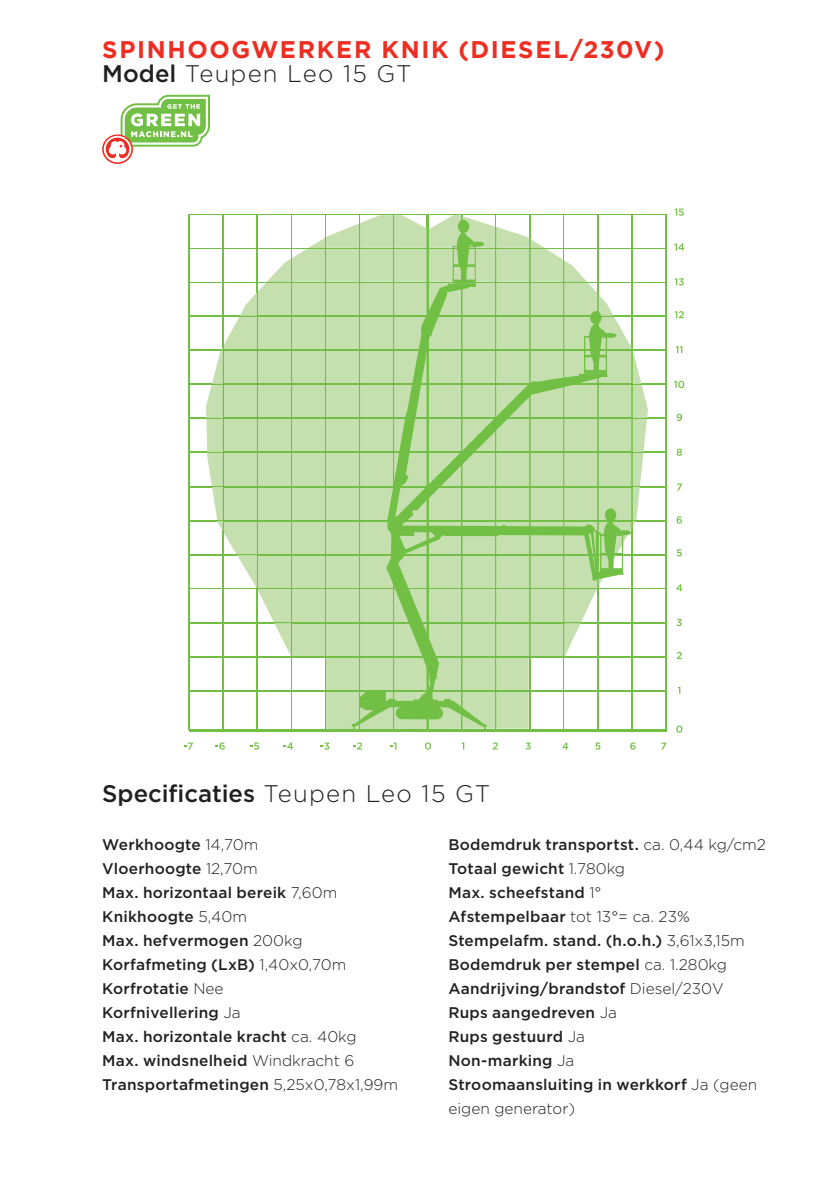
<style>
.page{position:relative;width:840px;height:1191px;background:#fff}
.page>*{position:absolute;margin:0;border:0;box-sizing:border-box;transform-origin:0 0}
.Machine_hoogwerker{font:700 24px "Gotham";letter-spacing:.07em;color:#ee2e22}
.Type_hoogwerker{font:500 24px "Gotham";letter-spacing:-.005em;color:#231f20}
.Type_hoogwerker-2{font:300 24px "Gotham";letter-spacing:.05em;color:#231f20}
.info_hoogwerker{font:500 15.4px/24px "Gotham";letter-spacing:.015em;color:#231f20}
.s1{font-weight:500}
.s2{font-weight:300}
</style>
<div class="page">
<svg style="left:102px;top:94px;width:108px;height:70px"></svg>
<hr style="left:189px;top:690px;width:476px;height:1px;background:#71bf44">
<hr style="left:189px;top:729px;width:477px;height:2px;background:#71bf44">
<hr style="left:189px;top:656px;width:476px;height:1px;background:#71bf44">
<hr style="left:189px;top:622px;width:476px;height:1px;background:#71bf44">
<hr style="left:189px;top:588px;width:476px;height:1px;background:#71bf44">
<hr style="left:189px;top:554px;width:476px;height:1px;background:#71bf44">
<hr style="left:189px;top:520px;width:476px;height:1px;background:#71bf44">
<hr style="left:189px;top:486px;width:476px;height:1px;background:#71bf44">
<hr style="left:189px;top:452px;width:476px;height:1px;background:#71bf44">
<hr style="left:189px;top:418px;width:476px;height:1px;background:#71bf44">
<hr style="left:189px;top:384px;width:476px;height:1px;background:#71bf44">
<hr style="left:189px;top:350px;width:476px;height:1px;background:#71bf44">
<hr style="left:189px;top:316px;width:476px;height:1px;background:#71bf44">
<hr style="left:189px;top:282px;width:476px;height:1px;background:#71bf44">
<hr style="left:189px;top:248px;width:476px;height:1px;background:#71bf44">
<hr style="left:189px;top:214px;width:476px;height:1px;background:#71bf44">
<hr style="left:665px;top:214px;width:1px;height:515px;background:#71bf44">
<hr style="left:189px;top:214px;width:1px;height:516px;background:#71bf44">
<svg style="left:674px;top:208px;width:9px;height:8px"></svg>
<svg style="left:674px;top:243px;width:9px;height:7px"></svg>
<svg style="left:674px;top:278px;width:9px;height:7px"></svg>
<svg style="left:674px;top:311px;width:9px;height:7px"></svg>
<svg style="left:675px;top:346px;width:7px;height:7px"></svg>
<svg style="left:674px;top:381px;width:10px;height:7px"></svg>
<svg style="left:676px;top:414px;width:5px;height:7px"></svg>
<svg style="left:676px;top:448px;width:5px;height:8px"></svg>
<svg style="left:677px;top:483px;width:4px;height:7px"></svg>
<svg style="left:676px;top:516px;width:5px;height:7px"></svg>
<svg style="left:676px;top:549px;width:5px;height:7px"></svg>
<svg style="left:676px;top:584px;width:5px;height:7px"></svg>
<svg style="left:676px;top:619px;width:5px;height:7px"></svg>
<svg style="left:676px;top:652px;width:5px;height:7px"></svg>
<svg style="left:676px;top:725px;width:6px;height:8px"></svg>
<svg style="left:283px;top:742px;width:10px;height:7px"></svg>
<svg style="left:320px;top:742px;width:9px;height:7px"></svg>
<svg style="left:353px;top:742px;width:9px;height:7px"></svg>
<svg style="left:184px;top:742px;width:9px;height:7px"></svg>
<svg style="left:215px;top:742px;width:10px;height:7px"></svg>
<svg style="left:250px;top:742px;width:9px;height:7px"></svg>
<svg style="left:390px;top:742px;width:6px;height:7px"></svg>
<svg style="left:425px;top:742px;width:6px;height:7px"></svg>
<svg style="left:492px;top:742px;width:5px;height:7px"></svg>
<svg style="left:525px;top:742px;width:5px;height:7px"></svg>
<svg style="left:562px;top:742px;width:6px;height:7px"></svg>
<svg style="left:595px;top:742px;width:5px;height:7px"></svg>
<svg style="left:630px;top:742px;width:5px;height:7px"></svg>
<svg style="left:661px;top:742px;width:4px;height:7px"></svg>
<svg style="left:206px;top:214px;width:441px;height:515px"></svg>
<p class="Machine_hoogwerker" style="left:102px;top:36px;width:563px">SPINHOOGWERKER KNIK (DIESEL/230V)</p>
<p class="Type_hoogwerker-2" style="left:102px;top:60px;width:311px"><span class="s1">Model</span> Teupen Leo 15 GT</p>
<p class="Type_hoogwerker" style="left:102px;top:780px;width:389px">Specificaties <span class="s2">Teupen Leo 15 GT</span></p>
<p class="info_hoogwerker" style="left:102px;top:832px;width:158px">Werkhoogte <span class="s2">14,70m</span></p>
<p class="info_hoogwerker" style="left:102px;top:856px;width:157px">Vloerhoogte <span class="s2">12,70m</span></p>
<p class="info_hoogwerker" style="left:102px;top:880px;width:236px">Max. horizontaal bereik <span class="s2">7,60m</span></p>
<p class="info_hoogwerker" style="left:102px;top:904px;width:146px">Knikhoogte <span class="s2">5,40m</span></p>
<p class="info_hoogwerker" style="left:102px;top:928px;width:202px">Max. hefvermogen <span class="s2">200kg</span></p>
<p class="info_hoogwerker" style="left:102px;top:952px;width:246px">Korfafmeting (LxB) <span class="s2">1,40x0,70m</span></p>
<p class="info_hoogwerker" style="left:102px;top:976px;width:123px">Korfrotatie <span class="s2">Nee</span></p>
<p class="info_hoogwerker" style="left:102px;top:1000px;width:140px">Korfnivellering <span class="s2">Ja</span></p>
<p class="info_hoogwerker" style="left:102px;top:1024px;width:256px">Max. horizontale kracht <span class="s2">ca. 40kg</span></p>
<p class="info_hoogwerker" style="left:102px;top:1048px;width:254px">Max. windsnelheid <span class="s2">Windkracht 6</span></p>
<p class="info_hoogwerker" style="left:102px;top:1072px;width:297px">Transportafmetingen <span class="s2">5,25x0,78x1,99m</span></p>
<p class="info_hoogwerker" style="left:448px;top:832px;width:319px">Bodemdruk transportst. <span class="s2">ca. 0,44 kg/cm2</span></p>
<p class="info_hoogwerker" style="left:448px;top:856px;width:178px">Totaal gewicht <span class="s2">1.780kg</span></p>
<p class="info_hoogwerker" style="left:448px;top:880px;width:154px">Max. scheefstand <span class="s2">1°</span></p>
<p class="info_hoogwerker" style="left:448px;top:904px;width:243px">Afstempelbaar <span class="s2">tot 13°= ca. 23%</span></p>
<p class="info_hoogwerker" style="left:448px;top:928px;width:297px">Stempelafm. stand. (h.o.h.) <span class="s2">3,61x3,15m</span></p>
<p class="info_hoogwerker" style="left:448px;top:952px;width:280px">Bodemdruk per stempel <span class="s2">ca. 1.280kg</span></p>
<p class="info_hoogwerker" style="left:448px;top:976px;width:277px">Aandrijving/brandstof <span class="s2">Diesel/230V</span></p>
<p class="info_hoogwerker" style="left:448px;top:1000px;width:170px">Rups aangedreven <span class="s2">Ja</span></p>
<p class="info_hoogwerker" style="left:448px;top:1024px;width:138px">Rups gestuurd <span class="s2">Ja</span></p>
<p class="info_hoogwerker" style="left:448px;top:1048px;width:127px">Non-marking <span class="s2">Ja</span></p>
<p class="info_hoogwerker" style="left:448px;top:1072px;width:310px">Stroomaansluiting in werkkorf <span class="s2">Ja (geen eigen generator)</span></p>
</div>
